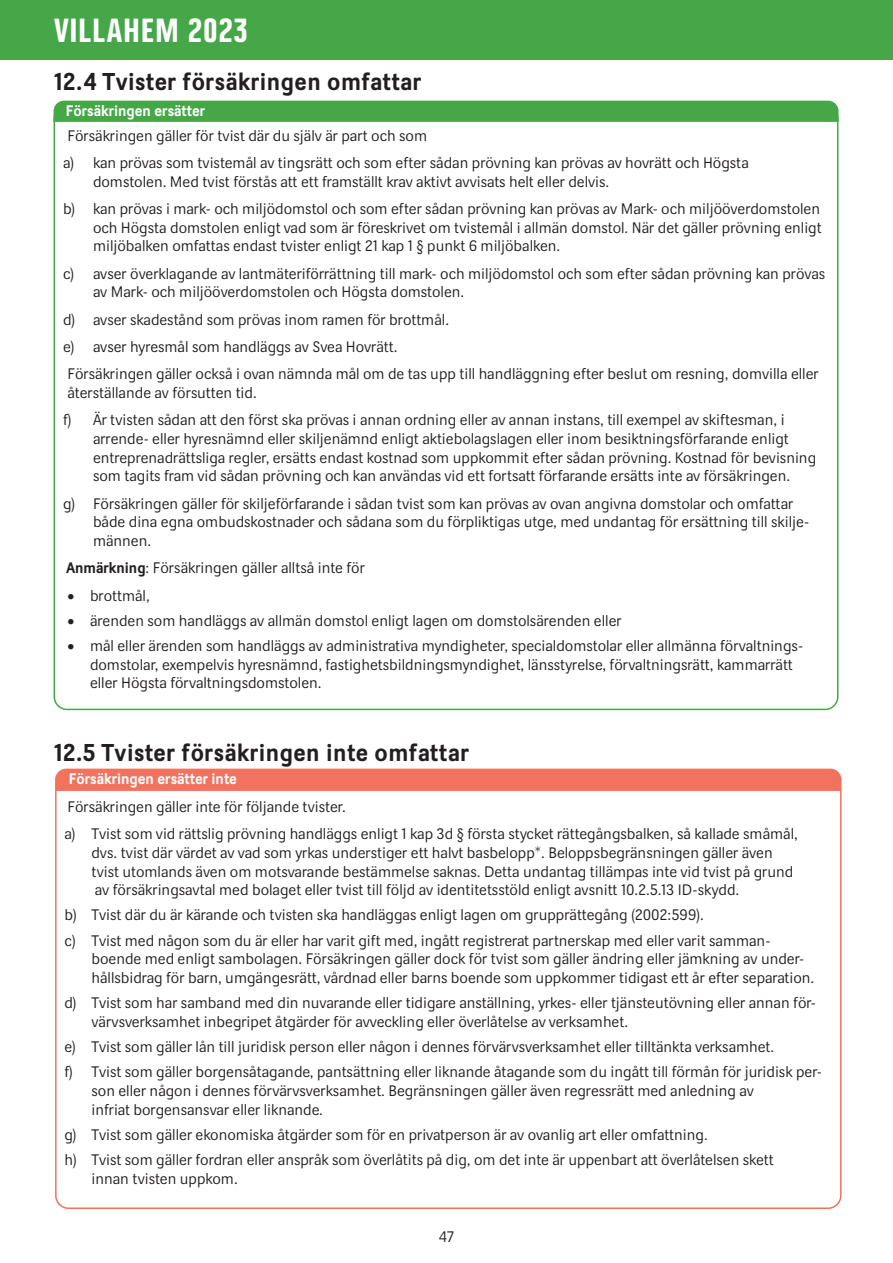
<style>
.page{position:relative;width:893px;height:1263px;background:#fff}
.page>*{position:absolute;margin:0;border:0;box-sizing:border-box;transform-origin:0 0}
.t1{font:33px "Dina Headline";letter-spacing:.02em;color:#fff}
.Villkor_rubrik_2{font:700 24px "Dina";letter-spacing:.02em;color:#231f20}
.t2{font:15px/18.8px "Dina";color:#231f20}
.t3{font:700 15px "Dina";color:#fff}
.s1{font-weight:700}
</style>
<div class="page">
<div style="left:0;top:0;width:893px;height:60px;background:#45a748"></div>
<div style="left:54px;top:101px;width:784px;height:21px;background:#45a748"></div>
<div style="left:55px;top:769px;width:786px;height:22px;background:#f2725e"></div>
<h1 class="t1" style="left:54px;top:12px;width:195px">VILLAHEM 2023</h1>
<p class="Villkor_rubrik_2" style="left:54px;top:67px;width:369px">12.4 Tvister försäkringen omfattar</p>
<p class="t2" style="left:68px;top:126px;width:361px">Försäkringen gäller för tvist där du själv är part och som</p>
<p class="t2" style="left:93px;top:153px;width:657px;text-indent:-30px">a) kan prövas som tvistemål av tingsrätt och som efter sådan prövning kan prövas av hovrätt och Högsta domstolen. Med tvist förstås att ett framställt krav aktivt avvisats helt eller delvis.</p>
<p class="t2" style="left:93px;top:199px;width:730px;text-align:justify;text-indent:-30px">b) kan prövas i mark- och miljödomstol och som efter sådan prövning kan prövas av Mark- och miljööverdomstolen och Högsta domstolen enligt vad som är föreskrivet om tvistemål i allmän domstol. När det gäller prövning enligt miljöbalken omfattas endast tvister enligt 21 kap 1 § punkt 6 miljöbalken.</p>
<p class="t2" style="left:93px;top:264px;width:734px;text-indent:-30px">c) avser överklagande av lantmäteriförrättning till mark- och miljödomstol och som efter sådan prövning kan prövas av Mark- och miljööverdomstolen och Högsta domstolen.</p>
<p class="t2" style="left:63px;top:310px;width:388px">d) avser skadestånd som prövas inom ramen för brottmål.</p>
<p class="t2" style="left:63px;top:337px;width:336px">e) avser hyresmål som handläggs av Svea Hovrätt.</p>
<p class="t2" style="left:68px;top:364px;width:753px">Försäkringen gäller också i ovan nämnda mål om de tas upp till handläggning efter beslut om resning, domvilla eller återställande av försutten tid.</p>
<p class="t2" style="left:93px;top:410px;width:725px;text-indent:-30px">f) Är tvisten sådan att den först ska prövas i annan ordning eller av annan instans, till exempel av skiftesman, i arrende- eller hyresnämnd eller skiljenämnd enligt aktiebolagslagen eller inom besiktningsförfarande enligt entreprenadrättsliga regler, ersätts endast kostnad som uppkommit efter sådan prövning. Kostnad för bevisning som tagits fram vid sådan prövning och kan användas vid ett fortsatt förfarande ersätts inte av försäkringen.</p>
<p class="t2" style="left:93px;top:494px;width:718px;text-indent:-30px">g) Försäkringen gäller för skiljeförfarande i sådan tvist som kan prövas av ovan angivna domstolar och omfattar både dina egna ombudskostnader och sådana som du förpliktigas utge, med undantag för ersättning till skilje&shy;männen.</p>
<p class="t2" style="left:66px;top:559px;width:300px"><span class="s1">Anmärkning</span>: Försäkringen gäller alltså inte för</p>
<p class="t2" style="left:68px;top:586px;width:84px">• brottmål,</p>
<p class="t2" style="left:68px;top:611px;width:556px">• ärenden som handläggs av allmän domstol enligt lagen om domstolsärenden eller</p>
<p class="t2" style="left:90px;top:636px;width:715px;text-indent:-22px">• mål eller ärenden som handläggs av administrativa myndigheter, specialdomstolar eller allmänna förvaltnings&shy;domstolar, exempelvis hyresnämnd, fastighetsbildningsmyndighet, länsstyrelse, förvaltningsrätt, kammarrätt eller Högsta förvaltningsdomstolen.</p>
<p class="t3" style="left:66px;top:102px;width:141px">Försäkringen ersätter</p>
<p class="Villkor_rubrik_2" style="left:54px;top:739px;width:416px">12.5 Tvister försäkringen inte omfattar</p>
<p class="t2" style="left:68px;top:797px;width:280px">Försäkringen gäller inte för följande tvister.</p>
<p class="t2" style="left:92px;top:824px;width:708px;text-indent:-27px">a) Tvist som vid rättslig prövning handläggs enligt 1 kap 3d § första stycket rättegångsbalken, så kallade småmål, dvs. tvist där värdet av vad som yrkas understiger ett halvt basbelopp*. Beloppsbegränsningen gäller även tvist utomlands även om motsvarande bestämmelse saknas. Detta undantag tillämpas inte vid tvist på grund av försäkringsavtal med bolaget eller tvist till följd av identitetsstöld enligt avsnitt 10.2.5.13 ID-skydd.</p>
<p class="t2" style="left:64px;top:906px;width:641px">b) Tvist där du är kärande och tvisten ska handläggas enligt lagen om grupprättegång (2002:599).</p>
<p class="t2" style="left:92px;top:931px;width:724px;text-indent:-27px">c) Tvist med någon som du är eller har varit gift med, ingått registrerat partnerskap med eller varit samman&shy;boende med enligt sambolagen. Försäkringen gäller dock för tvist som gäller ändring eller jämkning av under&shy;hållsbidrag för barn, umgängesrätt, vårdnad eller barns boende som uppkommer tidigast ett år efter separation.</p>
<p class="t2" style="left:92px;top:993px;width:726px;text-indent:-27px">d) Tvist som har samband med din nuvarande eller tidigare anställning, yrkes- eller tjänsteutövning eller annan för&shy;värvsverksamhet inbegripet åtgärder för avveckling eller överlåtelse av verksamhet.</p>
<p class="t2" style="left:64px;top:1037px;width:711px">e) Tvist som gäller lån till juridisk person eller någon i dennes förvärvsverksamhet eller tilltänkta verksamhet.</p>
<p class="t2" style="left:92px;top:1062px;width:732px;text-indent:-27px">f) Tvist som gäller borgensåtagande, pantsättning eller liknande åtagande som du ingått till förmån för juridisk per&shy;son eller någon i dennes förvärvsverksamhet. Begränsningen gäller även regressrätt med anledning av<br>infriat borgensansvar eller liknande.</p>
<p class="t2" style="left:64px;top:1125px;width:645px">g) Tvist som gäller ekonomiska åtgärder som för en privatperson är av ovanlig art eller omfattning.</p>
<p class="t2" style="left:92px;top:1150px;width:684px;text-indent:-27px">h) Tvist som gäller fordran eller anspråk som överlåtits på dig, om det inte är uppenbart att överlåtelsen skett innan tvisten uppkom.</p>
<p class="t3" style="left:69px;top:770px;width:170px">Försäkringen ersätter inte</p>
<p class="t2" style="left:439px;top:1227px;width:17px">47</p>
</div>
